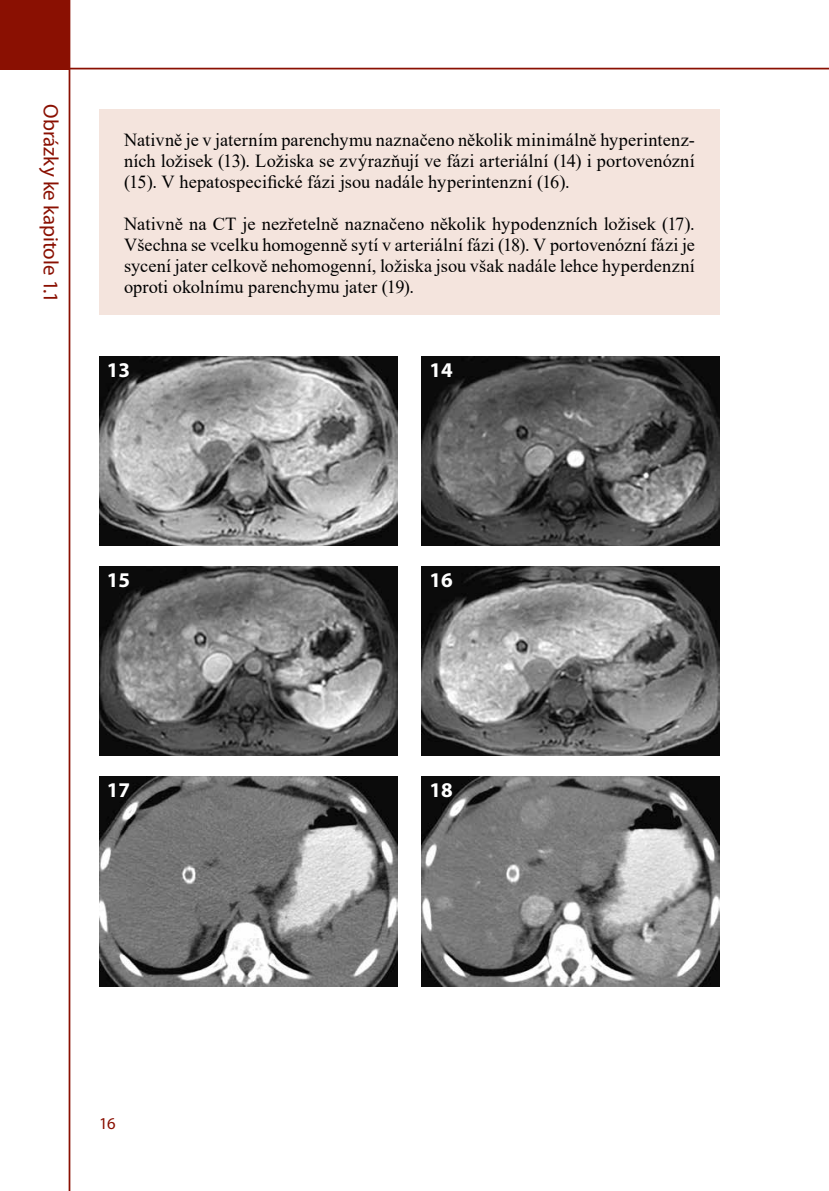
<style>
.page{position:relative;width:829px;height:1191px;background:#fff}
.page>*{position:absolute;margin:0;border:0;box-sizing:border-box;transform-origin:0 0}
.t1{font:21px "Myriad Pro";letter-spacing:-.005em;color:#8a1002}
.t2{font:700 21px "Myriad Pro";color:#fff}
.t3{font:18.38px/21px "Times New Roman";letter-spacing:.005em;color:#000;text-align:justify}
.t4{font:16.62px "Myriad Pro";color:#8a1002}
</style>
<div class="page">
<hr style="left:0;top:68px;width:828px;height:1px;background:#8a1002">
<div style="left:0;top:0;width:69px;height:69px;background:#8a1002"></div>
<hr style="left:69px;top:0;width:1px;height:1191px;background:#8a1002">
<div style="left:99px;top:109px;width:620px;height:101px;background:#f4e4dd"></div>
<div style="left:99px;top:193px;width:620px;height:122px;background:#f4e4dd"></div>
<img style="left:99px;top:356px;width:298px;height:189px">
<img style="left:422px;top:356px;width:297px;height:189px">
<img style="left:99px;top:566px;width:298px;height:189px">
<img style="left:422px;top:566px;width:297px;height:189px">
<img style="left:99px;top:776px;width:298px;height:210px">
<img style="left:422px;top:776px;width:297px;height:210px">
<p class="t1" style="left:64px;top:104px;width:200px;rotate:90deg">Obrázky ke kapitole 1.1</p>
<p class="t3" style="left:124px;top:129px;width:572px">Nativně je v jaterním parenchymu naznačeno několik minimálně hyperintenz&shy;ních ložisek (13). Ložiska se zvýrazňují ve fázi arteriální (14) i portovenózní (15). V hepatospecifické fázi jsou nadále hyperintenzní (16).</p>
<p class="t3" style="left:124px;top:213px;width:572px">Nativně na CT je nezřetelně naznačeno několik hypodenzních ložisek (17).<br>Všechna se vcelku homogenně sytí v arteriální fázi (18). V portovenózní fázi je sycení jater celkově nehomogenní, ložiska jsou však nadále lehce hyperdenzní oproti okolnímu parenchymu jater (19).</p>
<p class="t2" style="left:107px;top:356px;width:25px">13</p>
<p class="t2" style="left:429px;top:356px;width:25px">14</p>
<p class="t2" style="left:107px;top:566px;width:25px">15</p>
<p class="t2" style="left:429px;top:566px;width:25px">16</p>
<p class="t2" style="left:107px;top:776px;width:25px">17</p>
<p class="t2" style="left:429px;top:776px;width:25px">18</p>
<p class="t4" style="left:99px;top:1113px;width:18px">16</p>
</div>
